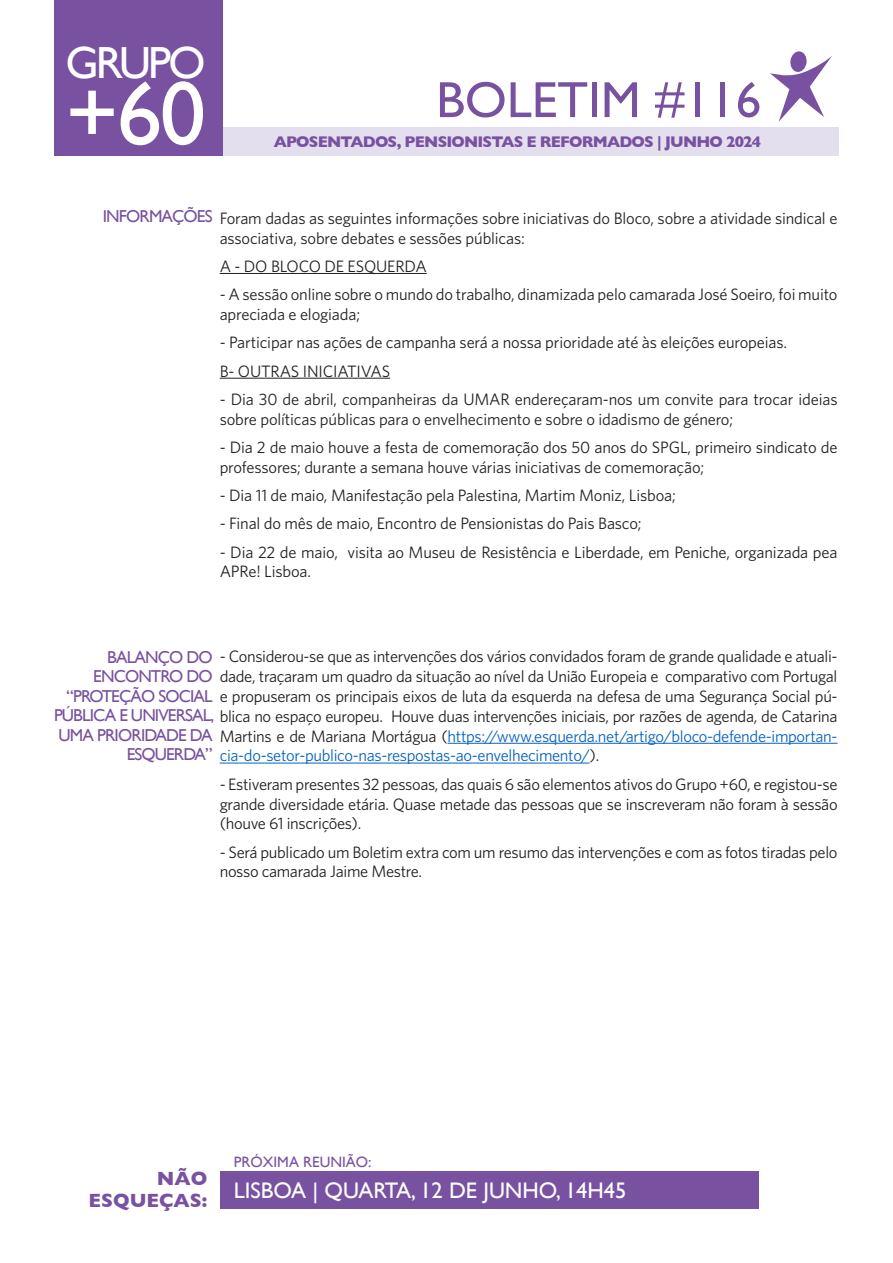
<style>
.page{position:relative;width:893px;height:1263px;background:#fff}
.page>*{position:absolute;margin:0;border:0;box-sizing:border-box;transform-origin:0 0}
.mais_um_intertitulo{font:91.5px "Gill Sans";color:#fff}
.t1{font:51px "Gill Sans";color:#7852a1}
.mais_um_intertitulo-2{font:45px "Gill Sans";letter-spacing:-.06em;color:#fff}
.mais_um_intertitulo-3{font:22.5px "Gill Sans";color:#fff}
.mais_um_intertitulo-4{font:700 19.5px/22.5px "Gill Sans";color:#7852a1;text-align:right}
.t2{font:16.5px/19.8px "Whitney";letter-spacing:-.01em;color:#231f20}
.t3{font:16.5px "Whitney";letter-spacing:-.02em;color:#0563c1}
.t4{font:700 15.75px "Gill Sans";letter-spacing:-.05em;color:#7852a1}
.mais_um_intertitulo-5{font:15px "Gill Sans";color:#7852a1}
.s1{font-family:"Gill Sans";font-size:17.25px;color:#7852a1}
.s2{color:#231f20}
</style>
<div class="page">
<div style="left:54px;top:128px;width:785px;height:28px;background:#e4dfee"></div>
<div style="left:54px;top:0;width:169px;height:155px;background:#7852a1"></div>
<svg style="left:770px;top:51px;width:62px;height:71px"></svg>
<hr style="left:220px;top:273px;width:207px;height:1px;background:#231f20">
<hr style="left:220px;top:378px;width:170px;height:1px;background:#231f20">
<hr style="left:448px;top:743px;width:389px;height:1px;background:#0563c1">
<hr style="left:220px;top:763px;width:370px;height:1px;background:#0563c1">
<div style="left:220px;top:1171px;width:538px;height:38px;background:#7852a1"></div>
<p class="mais_um_intertitulo-2" style="left:65px;top:36px;width:142px">GRUPO</p>
<p class="mais_um_intertitulo" style="left:65px;top:60px;width:142px">+60</p>
<p class="t1" style="left:436px;top:70px;width:327px">BOLETIM #116</p>
<p class="t4" style="left:274px;top:129px;width:489px">APOSENTADOS, PENSIONISTAS E REFORMADOS | JUNHO 2024</p>
<p class="t2" style="left:220px;top:208px;width:619px;text-indent:-117px"><span class="s1">INFORMAÇÕES</span> Foram dadas as seguintes informações sobre iniciativas do Bloco, sobre a atividade sindical e associativa, sobre debates e sessões públicas:</p>
<p class="t2" style="left:220px;top:256px;width:209px">A - DO BLOCO DE ESQUERDA</p>
<p class="t2" style="left:220px;top:284px;width:619px">- A sessão online sobre o mundo do trabalho, dinamizada pelo camarada José Soeiro, foi muito apreciada e elogiada;</p>
<p class="t2" style="left:220px;top:332px;width:569px">- Participar nas ações de campanha será a nossa prioridade até às eleições europeias.</p>
<p class="t2" style="left:220px;top:360px;width:172px">B- OUTRAS INICIATIVAS</p>
<p class="t2" style="left:220px;top:389px;width:619px">- Dia 30 de abril, companheiras da UMAR endereçaram-nos um convite para trocar ideias sobre políticas públicas para o envelhecimento e sobre o idadismo de género;</p>
<p class="t2" style="left:220px;top:437px;width:619px">- Dia 2 de maio houve a festa de comemoração dos 50 anos do SPGL, primeiro sindicato de professores; durante a semana houve várias iniciativas de comemoração;</p>
<p class="t2" style="left:220px;top:485px;width:458px">- Dia 11 de maio, Manifestação pela Palestina, Martim Moniz, Lisboa;</p>
<p class="t2" style="left:220px;top:513px;width:423px">- Final do mês de maio, Encontro de Pensionistas do Pais Basco;</p>
<p class="t2" style="left:220px;top:542px;width:619px">- Dia 22 de maio, visita ao Museu de Resistência e Liberdade, em Peniche, organizada pea<br>APRe! Lisboa.</p>
<p class="t2" style="left:107px;top:646px;width:732px"><span class="s1">BALANÇO DO</span> - Considerou-se que as intervenções dos vários convidados foram de grande qualidade e atuali-</p>
<p class="t2" style="left:93px;top:666px;width:746px"><span class="s1">ENCONTRO DO</span> dade, traçaram um quadro da situação ao nível da União Europeia e comparativo com Portugal</p>
<p class="t2" style="left:67px;top:686px;width:772px"><span class="s1">“PROTEÇÃO SOCIAL</span> e propuseram os principais eixos de luta da esquerda na defesa de uma Segurança Social pú-</p>
<p class="t2" style="left:54px;top:706px;width:785px"><span class="s1">PÚBLICA E UNIVERSAL,</span> blica no espaço europeu. Houve duas intervenções iniciais, por razões de agenda, de Catarina</p>
<p class="t3" style="left:59px;top:725px;width:780px"><span class="s1">UMA PRIORIDADE DA</span> <span class="s2">Martins e de Mariana Mortágua (</span>https://www.esquerda.net/artigo/bloco-defende-importan-</p>
<p class="t3" style="left:127px;top:745px;width:474px"><span class="s1">ESQUERDA”</span> cia-do-setor-publico-nas-respostas-ao-envelhecimento/<span class="s2">).</span></p>
<p class="t2" style="left:220px;top:774px;width:619px;text-align:justify">- Estiveram presentes 32 pessoas, das quais 6 são elementos ativos do Grupo +60, e registou-se grande diversidade etária. Quase metade das pessoas que se inscreveram não foram à sessão (houve 61 inscrições).</p>
<p class="t2" style="left:220px;top:841px;width:619px">- Será publicado um Boletim extra com um resumo das intervenções e com as fotos tiradas pelo nosso camarada Jaime Mestre.</p>
<p class="mais_um_intertitulo-4" style="left:89px;top:1167px;width:120px">NÃO<br>ESQUEÇAS:</p>
<p class="mais_um_intertitulo-5" style="left:234px;top:1153px;width:139px">PRÓXIMA REUNIÃO:</p>
<p class="mais_um_intertitulo-3" style="left:234px;top:1177px;width:394px">LISBOA | QUARTA, 12 DE JUNHO, 14H45</p>
</div>
